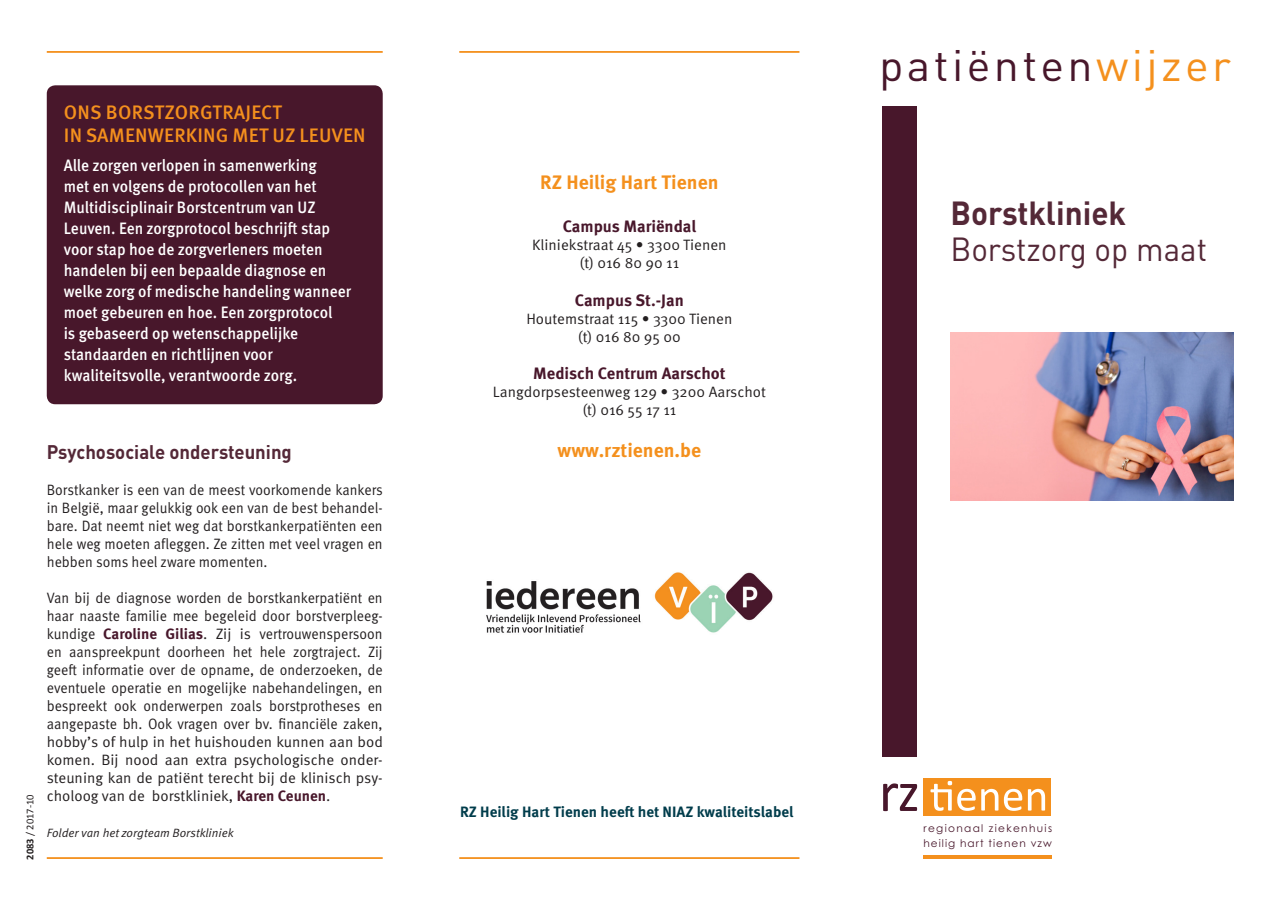
<style>
.page{position:relative;width:1280px;height:910px;background:#fff}
.page>*{position:absolute;margin:0;border:0;box-sizing:border-box;transform-origin:0 0}
.t1{font:43.5px "DINOT";letter-spacing:.075em;color:#48172b}
.tussentitel_folder{font:33px "DINOT";color:#542837;scale:.95 1}
.tussentitel_folder-2{font:700 33px "DINOT";color:#542837;scale:.95 1}
.Folder_lopende_tekst{font:500 19.5px "Meta OT";letter-spacing:.01em;color:#f4901d}
.Folder_lopende_tekst-2{font:700 19.5px "Meta OT";color:#f4901d}
.tussentitel_folder-3{font:700 19.5px "DINOT";color:#542837;scale:.95 1}
.Folder_lopende_tekst-3{font:500 16.5px/21px "Meta OT";color:#fff;scale:.93 1}
.Folder_lopende_tekst-4{font:700 16.5px "Meta OT";color:#48172b}
.Folder_lopende_tekst-5{font:15px/18px "Meta OT Norm";color:#231f20;text-align:justify;scale:.93 1}
.Folder_lopende_tekst-6{font:15px "Meta OT Norm";color:#231f20}
.t2{font:700 15px "Meta OT";color:#003c4b}
.Folder_lopende_tekst-7{font:12px "Meta OT Norm Ita";color:#231f20}
.t3{font:10.5px "Century Gothic";letter-spacing:.095em;color:#48172b}
.t4{font:10.5px "Century Gothic";letter-spacing:.125em;color:#48172b}
.Folder_lopende_tekst-8{font:10.5px "Calibri";color:#231f20}
.s1{font-weight:700}
.s2{font-family:"Meta OT";font-weight:700;color:#48172b}
.s3{color:#f4901d}
</style>
<div class="page">
<div style="left:923px;top:778px;width:128px;height:38px;background:#f4901d"></div>
<svg style="left:930px;top:781px;width:68px;height:30px"></svg>
<svg style="left:1004px;top:789px;width:18px;height:22px"></svg>
<svg style="left:1028px;top:789px;width:17px;height:22px"></svg>
<hr style="left:923px;top:855px;width:128px;height:3px;background:#f4901d">
<svg style="left:883px;top:783px;width:34px;height:28px"></svg>
<hr style="left:47px;top:51px;width:336px;height:2px;background:#f4901d">
<hr style="left:47px;top:857px;width:336px;height:2px;background:#f4901d">
<hr style="left:459px;top:51px;width:340px;height:2px;background:#f4901d">
<hr style="left:459px;top:857px;width:340px;height:2px;background:#f4901d">
<div style="left:882px;top:106px;width:34px;height:651px;background:#48172b"></div>
<img style="left:950px;top:333px;width:283px;height:168px">
<div style="left:47px;top:85px;width:336px;height:319px;background:#48172b;border-radius:9px"></div>
<img style="left:486px;top:572px;width:287px;height:61px">
<p class="Folder_lopende_tekst" style="left:64px;top:100px;width:220px">ONS BORSTZORGTRAJECT</p>
<p class="Folder_lopende_tekst" style="left:64px;top:123px;width:303px">IN SAMENWERKING MET UZ LEUVEN</p>
<p class="Folder_lopende_tekst-3" style="left:64px;top:155px;width:310px">Alle zorgen verlopen in samenwerking<br>met en volgens de protocollen van het Multidisciplinair Borstcentrum van UZ Leuven. Een zorgprotocol beschrijft stap voor stap hoe de zorgverleners moeten handelen bij een bepaalde diagnose en welke zorg of medische handeling wanneer moet gebeuren en hoe. Een zorgprotocol<br>is gebaseerd op wetenschappelijke standaarden en richtlijnen voor kwaliteitsvolle, verantwoorde zorg.</p>
<p class="Folder_lopende_tekst-8" style="left:23px;top:860px;width:67px;rotate:-90deg"><span class="s1">2083</span> / 2017-10</p>
<p class="tussentitel_folder-3" style="left:47px;top:439px;width:260px">Psychosociale ondersteuning</p>
<p class="Folder_lopende_tekst-5" style="left:47px;top:481px;width:363px">Borstkanker is een van de meest voorkomende kankers in België, maar gelukkig ook een van de best behandel&shy;bare. Dat neemt niet weg dat borstkankerpatiënten een hele weg moeten afleggen. Ze zitten met veel vragen en hebben soms heel zware momenten.</p>
<p class="Folder_lopende_tekst-5" style="left:47px;top:589px;width:363px">Van bij de diagnose worden de borstkankerpatiënt en haar naaste familie mee begeleid door borstverpleeg&shy;kundige <span class="s2">Caroline Gilias</span>. Zij is vertrouwenspersoon en aanspreekpunt doorheen het hele zorgtraject. Zij geeft informatie over de opname, de onderzoeken, de eventuele operatie en mogelijke nabehandelingen, en bespreekt ook onderwerpen zoals borstprotheses en aangepaste bh. Ook vragen over bv. financiële zaken, hobby’s of hulp in het huishouden kunnen aan bod komen. Bij nood aan extra psychologische onder&shy;steuning kan de patiënt terecht bij de klinisch psy&shy;choloog van de borstkliniek, <span class="s2">Karen Ceunen</span>.</p>
<p class="Folder_lopende_tekst-7" style="left:47px;top:825px;width:188px">Folder van het zorgteam Borstkliniek</p>
<p class="Folder_lopende_tekst-2" style="left:540px;top:169px;width:180px">RZ Heilig Hart Tienen</p>
<p class="Folder_lopende_tekst-4" style="left:563px;top:216px;width:135px">Campus Mariëndal</p>
<p class="Folder_lopende_tekst-6" style="left:532px;top:235px;width:196px">Kliniekstraat 45 • 3300 Tienen</p>
<p class="Folder_lopende_tekst-6" style="left:579px;top:253px;width:101px">(t) 016 80 90 11</p>
<p class="Folder_lopende_tekst-4" style="left:575px;top:289px;width:110px">Campus St.-Jan</p>
<p class="Folder_lopende_tekst-6" style="left:526px;top:309px;width:208px">Houtemstraat 115 • 3300 Tienen</p>
<p class="Folder_lopende_tekst-6" style="left:578px;top:327px;width:104px">(t) 016 80 95 00</p>
<p class="Folder_lopende_tekst-4" style="left:533px;top:363px;width:194px">Medisch Centrum Aarschot</p>
<p class="Folder_lopende_tekst-6" style="left:493px;top:383px;width:274px">Langdorpsesteenweg 129 • 3200 Aarschot</p>
<p class="Folder_lopende_tekst-6" style="left:582px;top:401px;width:96px">(t) 016 55 17 11</p>
<p class="Folder_lopende_tekst-2" style="left:557px;top:438px;width:145px">www.rztienen.be</p>
<p class="t2" style="left:460px;top:803px;width:335px">RZ Heilig Hart Tienen heeft het NIAZ kwaliteitslabel</p>
<p class="t1" style="left:879px;top:38px;width:353px">patiënten<span class="s3">wijzer</span></p>
<p class="tussentitel_folder-2" style="left:950px;top:191px;width:186px">Borstkliniek</p>
<p class="tussentitel_folder" style="left:950px;top:228px;width:272px">Borstzorg op maat</p>
<p class="t4" style="left:923px;top:821px;width:130px">regionaal ziekenhuis</p>
<p class="t3" style="left:923px;top:836px;width:130px">heilig hart tienen vzw</p>
</div>
